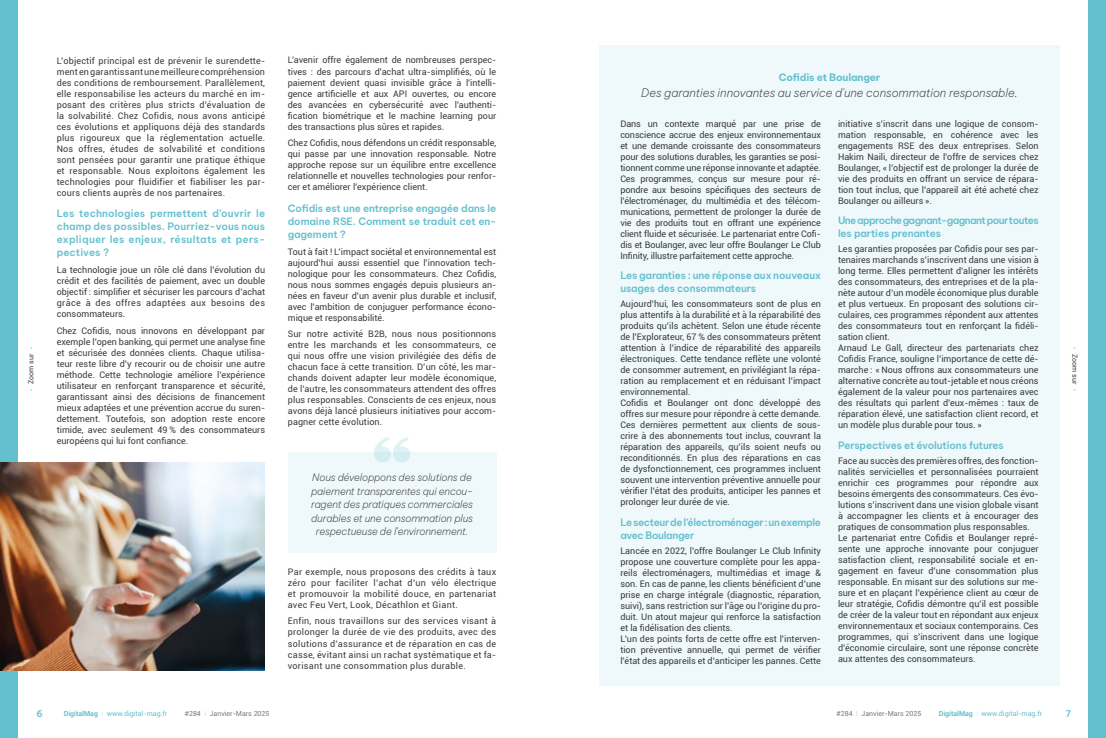
<style>
.page{position:relative;width:1106px;height:738px;background:#fff}
.page>*{position:absolute;margin:0;border:0;box-sizing:border-box;transform-origin:0 0}
.t1{font:italic 200 11.5px "Be Vietnam Pro";color:#3c3c3b}
.t2{font:600 10px/13px "Be Vietnam Pro";letter-spacing:-.015em;color:#64c0cf;text-align:justify}
.t3{font:italic 200 10px/13.5px "Be Vietnam Pro";letter-spacing:-.01em;color:#3c3c3b;text-align:center}
.t4{font:600 10px/13px "Be Vietnam Pro";letter-spacing:-.05em;color:#64c0cf}
.t5{font:600 10px/13px "Be Vietnam Pro";letter-spacing:-.035em;color:#64c0cf}
.t6{font:700 10px "Be Vietnam Pro";letter-spacing:-.01em;color:#64c0cf}
.t7{font:9px/11px "Roboto";color:#3c3c3b;text-align:justify}
.t8{font:600 9px "Be Vietnam Pro";color:#64c0cf}
.t9{font:7px "Roboto";color:#64c0cf}
.t10{font:7px "Roboto";color:#7c7b7b}
.t11{font:7px "Roboto";color:#3c3c3b}
.s1{font-size:5.5px;color:#64c0cf}
.s2{font-weight:700}
.s3{font-weight:100}
</style>
<div class="page">
<div style="left:0;top:0;width:17px;height:737px;background:#64c0cf"></div>
<div style="left:1089px;top:0;width:17px;height:737px;background:#64c0cf"></div>
<div style="left:288px;top:452px;width:208px;height:100px;background:#eff8fa"></div>
<svg style="left:374px;top:437px;width:36px;height:25px"></svg>
<div style="left:599px;top:45px;width:460px;height:640px;background:#eff8fa"></div>
<img style="left:0;top:462px;width:265px;height:208px">
<p class="t7" style="left:288px;top:54px;width:210px">L'avenir offre également de nombreuses perspec&shy;tives : des parcours d'achat ultra-simplifiés, où le paiement devient quasi invisible grâce à l'intelli&shy;gence artificielle et aux API ouvertes, ou encore des avancées en cybersécurité avec l'authenti&shy;fication biométrique et le machine learning pour des transactions plus sûres et rapides.</p>
<p class="t7" style="left:288px;top:137px;width:210px">Chez Cofidis, nous défendons un crédit responsable, qui passe par une innovation responsable. Notre approche repose sur un équilibre entre excellence relationnelle et nouvelles technologies pour renfor&shy;cer et améliorer l’expérience client.</p>
<p class="t2" style="left:288px;top:200px;width:210px">Cofidis est une entreprise engagée dans le domaine RSE. Comment se traduit cet en&shy;gagement ?</p>
<p class="t7" style="left:288px;top:245px;width:210px">Tout à fait ! L’impact sociétal et environnemental est aujourd’hui aussi essentiel que l’innovation tech&shy;nologique pour les consommateurs. Chez Cofidis, nous nous sommes engagés depuis plusieurs an&shy;nées en faveur d’un avenir plus durable et inclusif, avec l’ambition de conjuguer performance écono&shy;mique et responsabilité.</p>
<p class="t7" style="left:288px;top:328px;width:210px">Sur notre activité B2B, nous nous positionnons entre les marchands et les consommateurs, ce qui nous offre une vision privilégiée des défis de chacun face à cette transition. D’un côté, les mar&shy;chands doivent adapter leur modèle économique, de l’autre, les consommateurs attendent des offres plus responsables. Conscients de ces enjeux, nous avons déjà lancé plusieurs initiatives pour accom&shy;pagner cette évolution.</p>
<p class="t7" style="left:57px;top:54px;width:210px">L’objectif principal est de prévenir le surendette&shy;ment en garantissant une meilleure compréhension des conditions de remboursement. Parallèlement, elle responsabilise les acteurs du marché en im&shy;posant des critères plus stricts d’évaluation de la solvabilité. Chez Cofidis, nous avons anticipé ces évolutions et appliquons déjà des standards plus rigoureux que la réglementation actuelle.<br>Nos offres, études de solvabilité et conditions sont pensées pour garantir une pratique éthique et responsable. Nous exploitons également les technologies pour fluidifier et fiabiliser les par&shy;cours clients auprès de nos partenaires.</p>
<p class="t2" style="left:57px;top:206px;width:210px">Les technologies permettent d’ouvrir le champ des possibles. Pourriez-vous nous expliquer les enjeux, résultats et pers&shy;pectives ?</p>
<p class="t7" style="left:57px;top:264px;width:210px">La technologie joue un rôle clé dans l’évolution du crédit et des facilités de paiement, avec un double objectif : simplifier et sécuriser les parcours d’achat grâce à des offres adaptées aux besoins des consommateurs.</p>
<p class="t7" style="left:57px;top:324px;width:210px">Chez Cofidis, nous innovons en développant par exemple l’open banking, qui permet une analyse fine et sécurisée des données clients. Chaque utilisa&shy;teur reste libre d’y recourir ou de choisir une autre méthode. Cette technologie améliore l’expérience utilisateur en renforçant transparence et sécurité, garantissant ainsi des décisions de financement mieux adaptées et une prévention accrue du suren&shy;dettement. Toutefois, son adoption reste encore timide, avec seulement 49 % des consommateurs européens qui lui font confiance.</p>
<p class="t6" style="left:778px;top:69px;width:103px">Cofidis et Boulanger</p>
<p class="t1" style="left:641px;top:84px;width:378px">Des garanties innovantes au service d'une consommation responsable.</p>
<p class="t7" style="left:620px;top:117px;width:202px">Dans un contexte marqué par une prise de conscience accrue des enjeux environnementaux et une demande croissante des consommateurs pour des solutions durables, les garanties se posi&shy;tionnent comme une réponse innovante et adaptée.<br>Ces programmes, conçus sur mesure pour ré&shy;pondre aux besoins spécifiques des secteurs de l’électroménager, du multimédia et des télécom&shy;munications, permettent de prolonger la durée de vie des produits tout en offrant une expérience client fluide et sécurisée. Le partenariat entre Cofi&shy;dis et Boulanger, avec leur offre Boulanger Le Club Infinity, illustre parfaitement cette approche.</p>
<p class="t2" style="left:620px;top:267px;width:202px">Les garanties : une réponse aux nouveaux usages des consommateurs</p>
<p class="t7" style="left:620px;top:298px;width:202px;text-align:left">Aujourd’hui, les consommateurs sont de plus en plus attentifs à la durabilité et à la réparabilité des produits qu’ils achètent. Selon une étude récente de l’Explorateur, 67 % des consommateurs prêtent attention à l’indice de réparabilité des appareils électroniques. Cette tendance reflète une volonté de consommer autrement, en privilégiant la répa&shy;ration au remplacement et en réduisant l’impact environnemental.<br>Cofidis et Boulanger ont donc développé des offres sur mesure pour répondre à cette demande.<br>Ces dernières permettent aux clients de sous&shy;crire à des abonnements tout inclus, couvrant la réparation des appareils, qu’ils soient neufs ou reconditionnés. En plus des réparations en cas de dysfonctionnement, ces programmes incluent souvent une intervention préventive annuelle pour vérifier l’état des produits, anticiper les pannes et prolonger leur durée de vie.</p>
<p class="t5" style="left:620px;top:514px;width:202px">Le secteur de l’électroménager: un exemple avec Boulanger</p>
<p class="t7" style="left:620px;top:544px;width:202px;text-align:left">Lancée en 2022, l’offre Boulanger Le Club Infinity propose une couverture complète pour les appa&shy;reils électroménagers, multimédias et image &amp; son. En cas de panne, les clients bénéficient d’une prise en charge intégrale (diagnostic, réparation, suivi), sans restriction sur l’âge ou l’origine du pro&shy;duit. Un atout majeur qui renforce la satisfaction et la fidélisation des clients.<br>L’un des points forts de cette offre est l’interven&shy;tion préventive annuelle, qui permet de vérifier l’état des appareils et d’anticiper les pannes. Cette</p>
<p class="t7" style="left:838px;top:117px;width:202px">initiative s’inscrit dans une logique de consom&shy;mation responsable, en cohérence avec les engagements RSE des deux entreprises. Selon Hakim Naili, directeur de l’offre de services chez Boulanger, « l’objectif est de prolonger la durée de vie des produits en offrant un service de répara&shy;tion tout inclus, que l’appareil ait été acheté chez Boulanger ou ailleurs ».</p>
<p class="t4" style="left:838px;top:212px;width:202px">Une approche gagnant-gagnant pour toutes les parties prenantes</p>
<p class="t7" style="left:838px;top:243px;width:202px;text-align:left">Les garanties proposées par Cofidis pour ses par&shy;tenaires marchands s’inscrivent dans une vision à long terme. Elles permettent d’aligner les intérêts des consommateurs, des entreprises et de la pla&shy;nète autour d’un modèle économique plus durable et plus vertueux. En proposant des solutions cir&shy;culaires, ces programmes répondent aux attentes des consommateurs tout en renforçant la fidéli&shy;sation client.<br>Arnaud Le Gall, directeur des partenariats chez Cofidis France, souligne l’importance de cette dé&shy;marche : « Nous offrons aux consommateurs une alternative concrète au tout-jetable et nous créons également de la valeur pour nos partenaires avec des résultats qui parlent d’eux-mêmes : taux de réparation élevé, une satisfaction client record, et un modèle plus durable pour tous. »</p>
<p class="t2" style="left:838px;top:437px;width:167px">Perspectives et évolutions futures</p>
<p class="t7" style="left:838px;top:454px;width:202px;text-align:left">Face au succès des premières offres, des fonction&shy;nalités servicielles et personnalisées pourraient enrichir ces programmes pour répondre aux besoins émergents des consommateurs. Ces évo&shy;lutions s’inscrivent dans une vision globale visant à accompagner les clients et à encourager des pratiques de consommation plus responsables.<br>Le partenariat entre Cofidis et Boulanger repré&shy;sente une approche innovante pour conjuguer satisfaction client, responsabilité sociale et en&shy;gagement en faveur d’une consommation plus responsable. En misant sur des solutions sur me&shy;sure et en plaçant l’expérience client au cœur de leur stratégie, Cofidis démontre qu’il est possible de créer de la valeur tout en répondant aux enjeux environnementaux et sociaux contemporains. Ces programmes, qui s’inscrivent dans une logique d’économie circulaire, sont une réponse concrète aux attentes des consommateurs.</p>
<p class="t11" style="left:26px;top:391px;width:46px;rotate:-90deg"><span class="s1">•</span> Zoom sur <span class="s1">•</span></p>
<p class="t11" style="left:1079px;top:346px;width:46px;rotate:90deg"><span class="s1">•</span> Zoom sur <span class="s1">•</span></p>
<p class="t3" style="left:311px;top:469px;width:163px">Nous développons des solutions de paiement transparentes qui encou&shy;ragent des pratiques commerciales durables et une consommation plus respectueuse de l’environnement.</p>
<p class="t7" style="left:288px;top:565px;width:210px">Par exemple, nous proposons des crédits à taux zéro pour faciliter l’achat d’un vélo électrique et promouvoir la mobilité douce, en partenariat avec Feu Vert, Look, Décathlon et Giant.</p>
<p class="t7" style="left:288px;top:615px;width:210px">Enfin, nous travaillons sur des services visant à prolonger la durée de vie des produits, avec des solutions d’assurance et de réparation en cas de casse, évitant ainsi un rachat systématique et fa&shy;vorisant une consommation plus durable.</p>
<p class="t8" style="left:37px;top:705px;width:8px">6</p>
<p class="t9" style="left:64px;top:707px;width:105px"><span class="s2">DigitalMag</span> <span class="s3">I</span> www.digital-mag.fr</p>
<p class="t10" style="left:185px;top:707px;width:86px">#284 <span class="s3">I</span> Janvier-Mars 2025</p>
<p class="t10" style="left:836px;top:707px;width:86px">#284 <span class="s3">I</span> Janvier-Mars 2025</p>
<p class="t9" style="left:938px;top:707px;width:105px"><span class="s2">DigitalMag</span> <span class="s3">I</span> www.digital-mag.fr</p>
<p class="t8" style="left:1065px;top:705px;width:7px">7</p>
</div>
